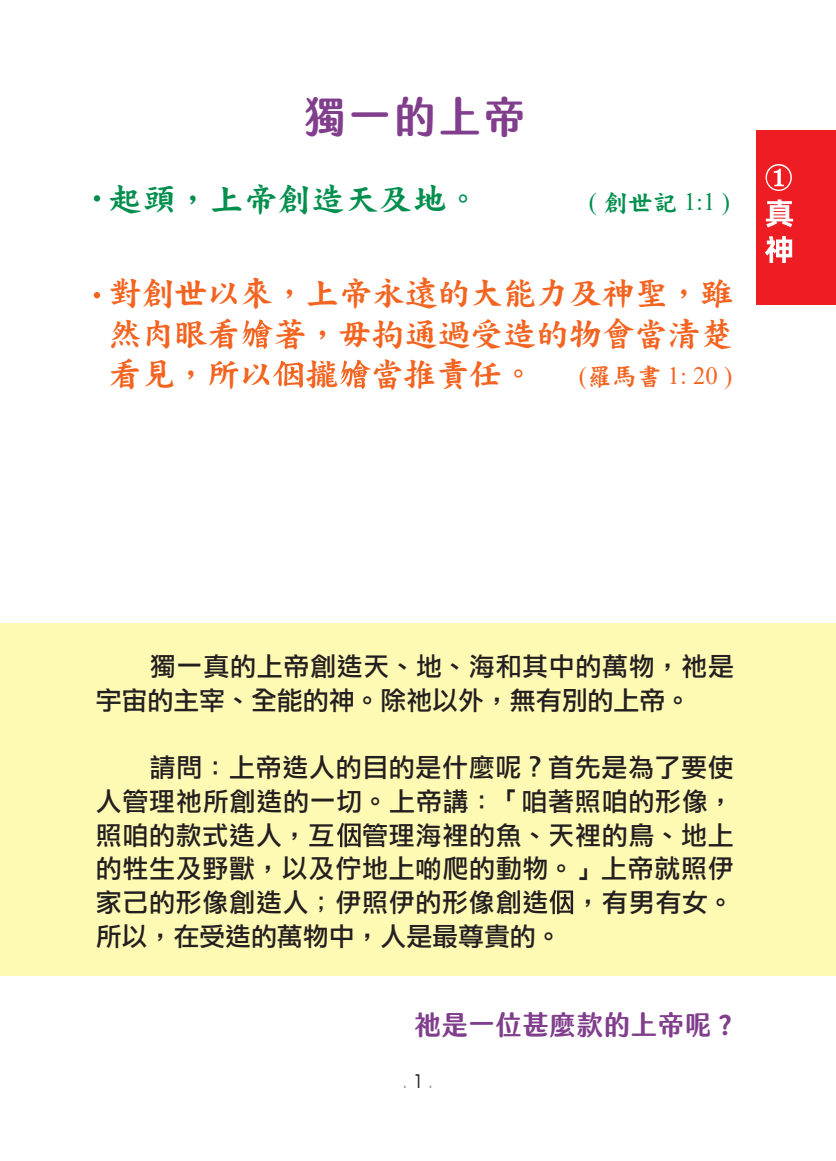
<style>
.page{position:relative;width:836px;height:1161px;background:#fff}
.page>*{position:absolute;margin:0;border:0;box-sizing:border-box;transform-origin:0 0}
.大標{font:42.75px "jf jinxuanlatte 1.1 Bold";letter-spacing:.05em;color:#803e8c}
.A6-經文{font:33.75px/40.5px "DF Kai XB HK BF";letter-spacing:-.025em;color:#f36421;text-align:justify}
.經文{font:33.75px "DF Kai XB HK BF";color:#008f4d}
.置中{font:27px "jf jinxuanlatte 1.1 Bold";color:#803e8c}
.內文{font:25.88px/33.8px "DF Li Hei Md WIN BF";letter-spacing:.03em;color:#231f20}
.A6-經文-2{font:24.75px "Times New Roman";color:#f36421}
.經文-2{font:24.75px "Times New Roman";color:#008f4d}
.t1{font:18.68px "Avian";color:#939598}
.s1{font-family:"DF Kai XB HK BF"}
.s2{font-family:"DF Hei Std W7"}
.s3{color:#231f20}
</style>
<div class="page">
<div style="left:0;top:623px;width:836px;height:353px;background:#fffab3"></div>
<div style="left:94px;top:195px;width:6px;height:7px;background:#008f4d;border-radius:50%"></div>
<svg style="left:94px;top:292px;width:6px;height:6px"></svg>
<div style="left:756px;top:131px;width:80px;height:174px;background:#ee1d23"></div>
<svg style="left:765px;top:164px;width:26px;height:27px"></svg>
<svg style="left:765px;top:199px;width:28px;height:28px"></svg>
<svg style="left:765px;top:236px;width:27px;height:27px"></svg>
<svg style="left:273px;top:361px;width:30px;height:27px"></svg>
<svg style="left:340px;top:360px;width:31px;height:29px"></svg>
<svg style="left:242px;top:320px;width:31px;height:29px"></svg>
<svg style="left:337px;top:823px;width:23px;height:24px"></svg>
<svg style="left:549px;top:890px;width:24px;height:24px"></svg>
<p class="大標" style="left:303px;top:94px;width:224px">獨一的上帝</p>
<p class="經文" style="left:108px;top:182px;width:373px">起頭，上帝創造天及地。</p>
<p class="經文-2" style="left:589px;top:185px;width:142px">( <span class="s1">創世記</span> 1:1 )</p>
<p class="A6-經文" style="left:108px;top:273px;width:626px">對創世以來，上帝永遠的大能力及神聖，雖然肉眼看 著，毋拘通過受造的物會當清楚看見，所以 攏 當推責任。</p>
<p class="A6-經文-2" style="left:579px;top:358px;width:155px">(<span class="s1">羅馬書</span> 1: 20 )</p>
<p class="內文" style="left:96px;top:649px;width:639px;text-indent:54px">獨一真的上帝創造天、地、海和其中的萬物，祂是宇宙的主宰、全能的神。除祂以外，無有別的上帝。</p>
<p class="內文" style="left:96px;top:750px;width:639px;text-align:justify;text-indent:54px">請問：上帝造人的目的是什麼呢？首先是為了要使人管理祂所創造的一切。上帝講：「咱著照咱的形像，照咱的款式造人，互 管理海裡的魚、天裡的鳥、地上的牲生及野獸，以及佇地上<span class="s2">啲</span>爬的動物。」上帝就照伊家己的形像創造人；伊照伊的形像創造 ，有男有女。所以，在受造的萬物中，人是最尊貴的。</p>
<p class="置中" style="left:414px;top:1010px;width:319px">祂是一位甚麼款的上帝呢 ?</p>
<p class="t1" style="left:403px;top:1070px;width:31px">. <span class="s3">1</span> .</p>
</div>
